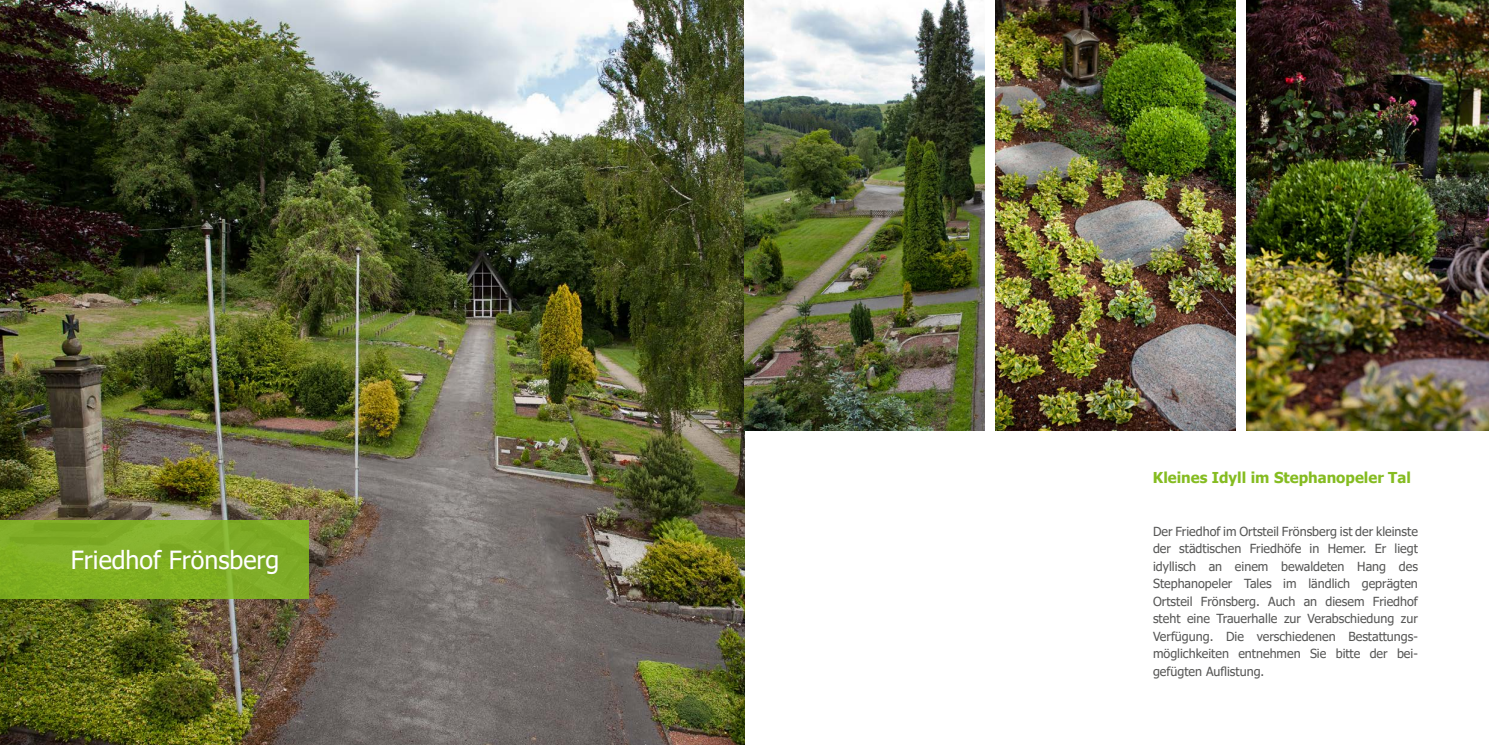
<style>
.page{position:relative;width:1489px;height:745px;background:#fff}
.page>*{position:absolute;margin:0;border:0;box-sizing:border-box;transform-origin:0 0}
.t1{font:25px "Tahoma";color:#fff}
.t2{font:700 15px "Tahoma";color:#85bc21}
.t3{font:12.5px/17.5px "Tahoma";color:#565655;text-align:justify}
</style>
<div class="page">
<img style="left:0;top:0;width:744px;height:744px">
<div style="left:0;top:520px;width:308px;height:78px;background:#80ae25"></div>
<img style="left:995px;top:0;width:240px;height:430px">
<img style="left:744px;top:0;width:240px;height:430px">
<img style="left:1246px;top:0;width:242px;height:430px">
<p class="t1" style="left:71px;top:543px;width:210px">Friedhof Frönsberg</p>
<p class="t2" style="left:1152px;top:467px;width:259px">Kleines Idyll im Stephanopeler Tal</p>
<p class="t3" style="left:1152px;top:522px;width:266px">Der Friedhof im Ortsteil Frönsberg ist der kleinste der städtischen Friedhöfe in Hemer. Er liegt idyllisch an einem bewaldeten Hang des Stephanopeler Tales im ländlich geprägten Ortsteil Frönsberg. Auch an diesem Friedhof steht eine Trauerhalle zur Verabschiedung zur Verfügung. Die verschiedenen Bestattungs&shy;möglichkeiten entnehmen Sie bitte der bei&shy;gefügten Auflistung.</p>
</div>
